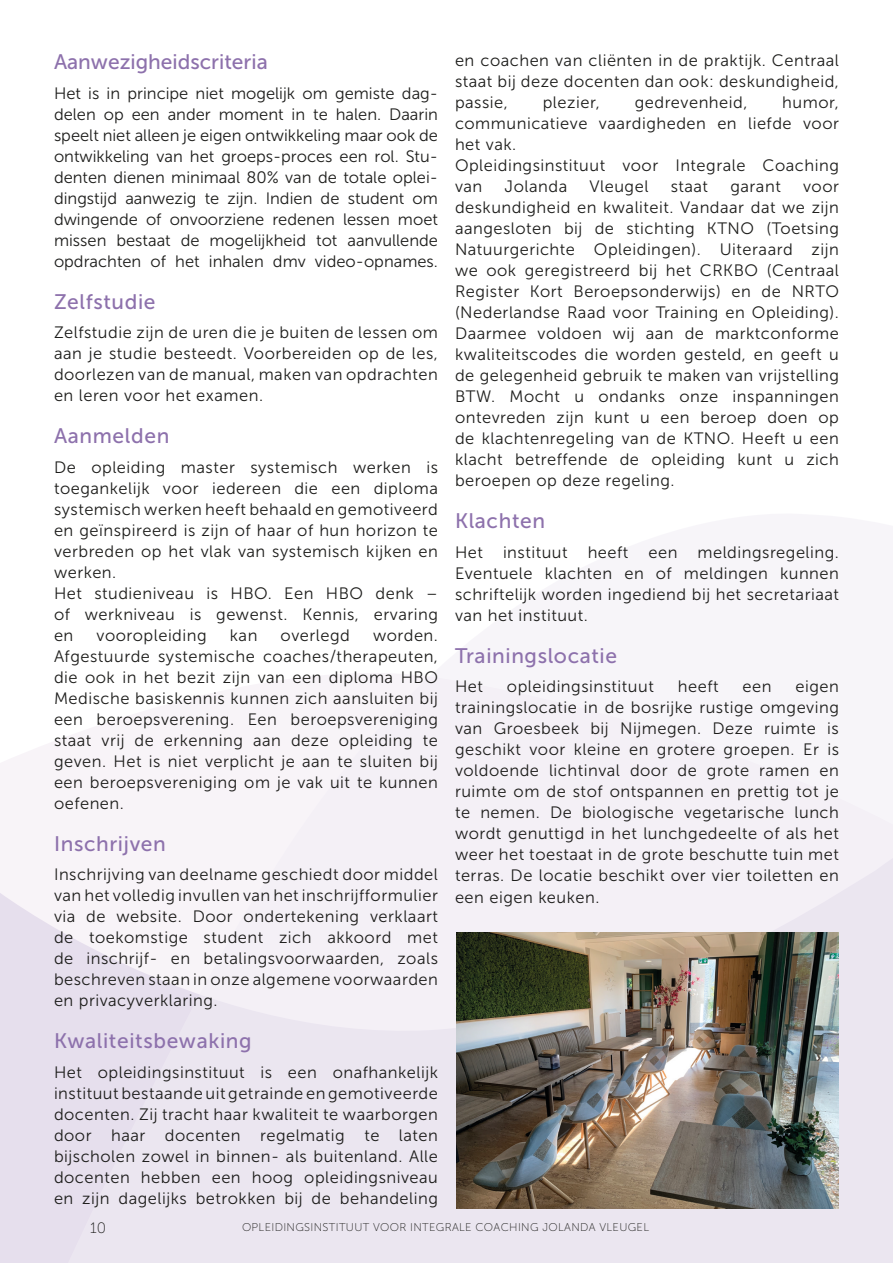
<style>
.page{position:relative;width:893px;height:1263px;background:#fff}
.page>*{position:absolute;margin:0;border:0;box-sizing:border-box;transform-origin:0 0}
.Textkörper{font:21px "Museo Sans 500";letter-spacing:.03em;color:#8d71ac}
.Textkörper-2{font:21px "Museo Sans 500";color:#8d71ac}
.Textkörper-3{font:16.5px/21px "Museo Sans 300";letter-spacing:.03em;color:#1d1d1b;text-align:justify}
.t1{font:15px "Museo Sans 100";color:#1d1d1b}
.t2{font:11.25px "Museo Sans 100";letter-spacing:.03em;color:#1d1d1b}
</style>
<div class="page">
<svg style="left:0;top:737px;width:67px;height:526px;fill:#e6dfed"></svg>
<svg style="left:67px;top:673px;width:826px;height:590px;fill:#f4f0f6"></svg>
<img style="left:456px;top:933px;width:383px;height:276px">
<p class="Textkörper-2" style="left:54px;top:51px;width:215px">Aanwezigheidscriteria</p>
<p class="Textkörper-3" style="left:54px;top:83px;width:385px">Het is in principe niet mogelijk om gemiste dag&shy;delen op een ander moment in te halen. Daarin speelt niet alleen je eigen ontwikkeling maar ook de ontwikkeling van het groeps-proces een rol. Stu&shy;denten dienen minimaal 80% van de totale oplei&shy;dingstijd aanwezig te zijn. Indien de student om dwingende of onvoorziene redenen lessen moet missen bestaat de mogelijkheid tot aanvullende opdrachten of het inhalen dmv video-opnames.</p>
<p class="Textkörper" style="left:54px;top:290px;width:103px">Zelfstudie</p>
<p class="Textkörper-3" style="left:54px;top:322px;width:385px">Zelfstudie zijn de uren die je buiten de lessen om aan je studie besteedt. Voorbereiden op de les, doorlezen van de manual, maken van opdrachten en leren voor het examen.</p>
<p class="Textkörper" style="left:54px;top:425px;width:117px">Aanmelden</p>
<p class="Textkörper-3" style="left:54px;top:457px;width:385px">De opleiding master systemisch werken is toegankelijk voor iedereen die een diploma systemisch werken heeft behaald en gemotiveerd en geïnspireerd is zijn of haar of hun horizon te verbreden op het vlak van systemisch kijken en werken.</p>
<p class="Textkörper-3" style="left:54px;top:583px;width:385px">Het studieniveau is HBO. Een HBO denk – of werkniveau is gewenst. Kennis, ervaring en</p>
<p class="Textkörper-3" style="left:54px;top:625px;width:385px;text-indent:319px">worden.<br>Afgestuurde systemische coaches/therapeuten, die ook in het bezit zijn van een diploma HBO Medische basiskennis kunnen zich aansluiten bij een beroepsverening. Een beroepsvereniging staat vrij de erkenning aan deze opleiding te geven. Het is niet verplicht je aan te sluiten bij een beroepsvereniging om je vak uit te kunnen oefenen.</p>
<p class="Textkörper" style="left:54px;top:832px;width:113px">Inschrijven</p>
<p class="Textkörper-3" style="left:54px;top:864px;width:385px">Inschrijving van deelname geschiedt door middel van het volledig invullen van het inschrijfformulier via de website. Door ondertekening verklaart de toekomstige student zich akkoord met de inschrijf- en betalingsvoorwaarden, zoals beschreven staan in onze algemene voorwaarden en privacyverklaring.</p>
<p class="Textkörper" style="left:54px;top:1030px;width:199px">Kwaliteitsbewaking</p>
<p class="Textkörper-3" style="left:54px;top:1062px;width:385px">Het opleidingsinstituut is een onafhankelijk instituut bestaande uit getrainde en gemotiveerde docenten. Zij tracht haar kwaliteit te waarborgen door haar docenten regelmatig te laten bijscholen zowel in binnen- als buitenland. Alle docenten hebben een hoog opleidingsniveau en zijn dagelijks betrokken bij de behandeling</p>
<p class="Textkörper-3" style="left:97px;top:625px;width:112px">vooropleiding</p>
<p class="Textkörper-3" style="left:230px;top:625px;width:29px">kan</p>
<p class="Textkörper-3" style="left:281px;top:625px;width:71px">overlegd</p>
<p class="Textkörper-3" style="left:455px;top:50px;width:385px">en coachen van cliënten in de praktijk. Centraal staat bij deze docenten dan ook: deskundigheid, passie,</p>
<p class="Textkörper-3" style="left:455px;top:92px;width:385px;text-indent:327px">humor, communicatieve vaardigheden en liefde voor het vak.</p>
<p class="Textkörper-3" style="left:455px;top:155px;width:385px">Opleidingsinstituut voor Integrale Coaching van</p>
<p class="Textkörper-3" style="left:543px;top:92px;width:59px">plezier,</p>
<p class="Textkörper-3" style="left:635px;top:92px;width:114px">gedrevenheid,</p>
<p class="Textkörper-3" style="left:505px;top:176px;width:64px">Jolanda</p>
<p class="Textkörper-3" style="left:589px;top:176px;width:60px">Vleugel</p>
<p class="Textkörper-3" style="left:671px;top:176px;width:39px">staat</p>
<p class="Textkörper-3" style="left:730px;top:176px;width:52px">garant</p>
<p class="Textkörper-3" style="left:455px;top:176px;width:385px;text-indent:348px">voor deskundigheid en kwaliteit. Vandaar dat we zijn aangesloten bij de stichting KTNO (Toetsing Natuurgerichte Opleidingen). Uiteraard zijn we ook geregistreerd bij het CRKBO (Centraal Register Kort Beroepsonderwijs) en de NRTO (Nederlandse Raad voor Training en Opleiding).<br>Daarmee voldoen wij aan de marktconforme kwaliteitscodes die worden gesteld, en geeft u de gelegenheid gebruik te maken van vrijstelling BTW. Mocht u ondanks onze inspanningen ontevreden zijn kunt u een beroep doen op de klachtenregeling van de KTNO. Heeft u een klacht betreffende de opleiding kunt u zich beroepen op deze regeling.</p>
<p class="Textkörper" style="left:455px;top:510px;width:92px">Klachten</p>
<p class="Textkörper-3" style="left:455px;top:542px;width:385px">Het instituut heeft een meldingsregeling.<br>Eventuele klachten en of meldingen kunnen schriftelijk worden ingediend bij het secretariaat van het instituut.</p>
<p class="Textkörper" style="left:455px;top:644px;width:164px">Trainingslocatie</p>
<p class="Textkörper-3" style="left:455px;top:676px;width:30px">Het</p>
<p class="Textkörper-3" style="left:507px;top:676px;width:148px">opleidingsinstituut</p>
<p class="Textkörper-3" style="left:678px;top:676px;width:42px">heeft</p>
<p class="Textkörper-3" style="left:743px;top:676px;width:31px">een</p>
<p class="Textkörper-3" style="left:455px;top:676px;width:386px;text-indent:341px">eigen trainingslocatie in de bosrijke rustige omgeving van Groesbeek bij Nijmegen. Deze ruimte is geschikt voor kleine en grotere groepen. Er is voldoende lichtinval door de grote ramen en ruimte om de stof ontspannen en prettig tot je te nemen. De biologische vegetarische lunch wordt genuttigd in het lunchgedeelte of als het weer het toestaat in de grote beschutte tuin met terras. De locatie beschikt over vier toiletten en een eigen keuken.</p>
<p class="t1" style="left:90px;top:1220px;width:17px">10</p>
<p class="t2" style="left:242px;top:1221px;width:409px">OPLEIDINGSINSTITUUT VOOR INTEGRALE COACHING JOLANDA VLEUGEL</p>
</div>
